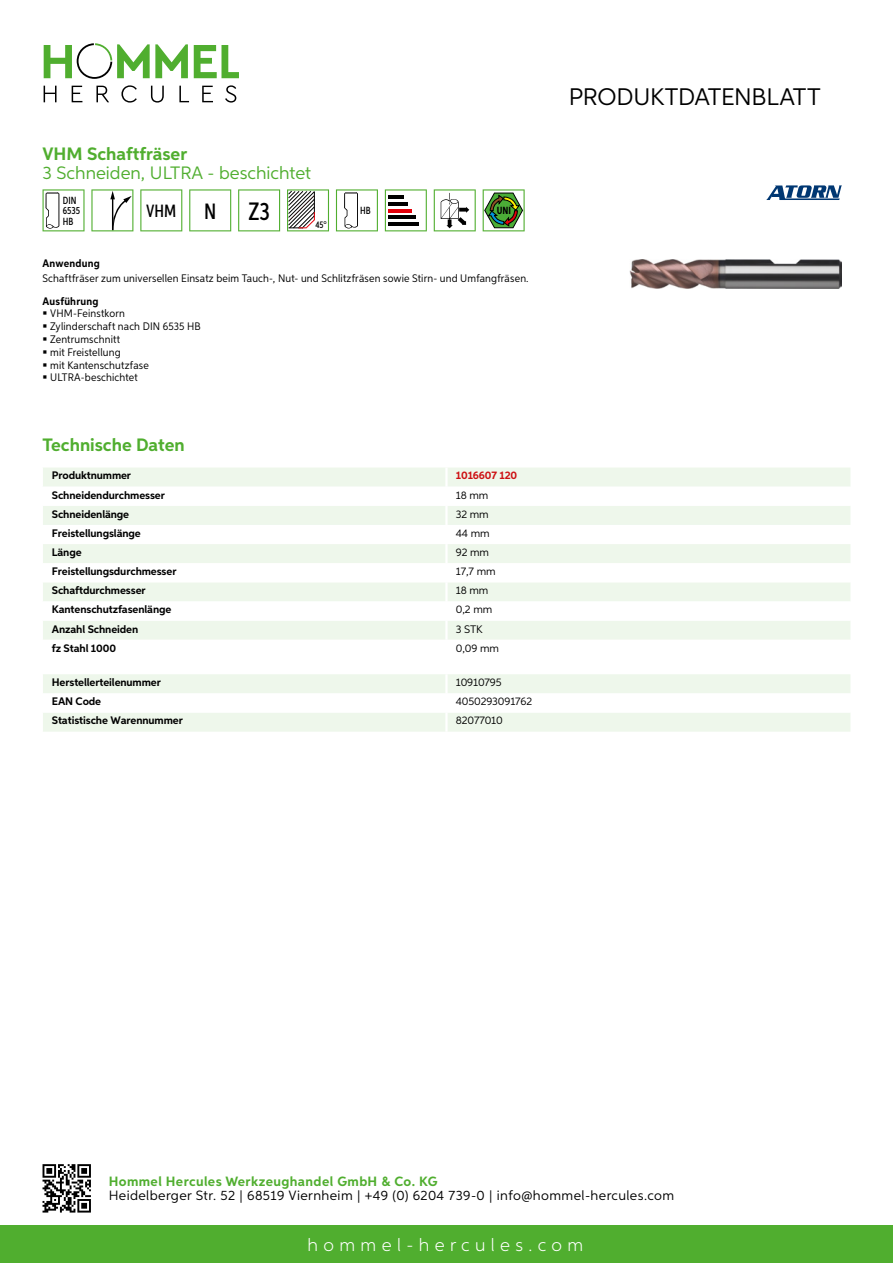
<style>
.page{position:relative;width:893px;height:1263px;background:#fff}
.page>*{position:absolute;margin:0;border:0;box-sizing:border-box;transform-origin:0 0}
.t1{font:500 25.2px "Aspira XX Nar";color:#000}
.t2{font:24px "Aspira";letter-spacing:-.01em;color:#000}
.t3{font:700 18px "Aspira";color:#50ae2f}
.t4{font:18px "Aspira";color:#50ae2f}
.t5{font:300 18px "Aspira";letter-spacing:.3em;color:#fff}
.t6{font:500 17.85px "Aspira XX Nar";color:#000}
.t7{font:13.5px "Aspira";letter-spacing:.03em;color:#000}
.t8{font:700 13.5px "Aspira";letter-spacing:.03em;color:#50ae2f}
.t9{font:700 10.95px "Aspira";letter-spacing:-.01em;color:#000}
.t10{font:10.95px/12.8px "Aspira Nar";letter-spacing:.015em;color:#000}
.t11{font:10.95px "Aspira";letter-spacing:-.01em;color:#000}
.t12{font:700 10.95px "Aspira Nar";letter-spacing:.02em;color:#000}
.t13{font:700 10.95px "Aspira";letter-spacing:-.01em;color:#cd1013}
.t14{font:500 10.35px/10.4px "Aspira XX Nar";color:#000}
.t15{font:700 10.35px "Aspira XX Nar";color:#000}
.t16{font:500 9.6px "Aspira XX Nar";color:#000}
.s1{font-size:22.2px}
</style>
<div class="page">
<div style="left:0;top:1226px;width:893px;height:37px;background:#50ae2f"></div>
<svg style="left:43px;top:1164px;width:48px;height:48px"></svg>
<svg style="left:194px;top:45px;width:45px;height:33px"></svg>
<svg style="left:44px;top:43px;width:144px;height:36px"></svg>
<svg style="left:44px;top:86px;width:13px;height:16px"></svg>
<svg style="left:72px;top:86px;width:10px;height:16px"></svg>
<svg style="left:96px;top:86px;width:13px;height:16px"></svg>
<svg style="left:121px;top:85px;width:16px;height:18px"></svg>
<svg style="left:151px;top:86px;width:13px;height:17px"></svg>
<svg style="left:179px;top:86px;width:10px;height:16px"></svg>
<svg style="left:202px;top:86px;width:11px;height:16px"></svg>
<svg style="left:225px;top:85px;width:11px;height:18px"></svg>
<div style="left:43px;top:468px;width:807px;height:18px;background:#eef7eb"></div>
<svg style="left:43px;top:506px;width:807px;height:134px;fill:#eef7eb"></svg>
<hr style="left:445px;top:467px;width:3px;height:20px;background:#fff">
<hr style="left:445px;top:506px;width:3px;height:19px;background:#fff">
<hr style="left:445px;top:525px;width:3px;height:19px;background:#fff">
<hr style="left:445px;top:544px;width:3px;height:19px;background:#fff">
<hr style="left:445px;top:563px;width:3px;height:19px;background:#fff">
<hr style="left:445px;top:582px;width:3px;height:19px;background:#fff">
<hr style="left:445px;top:601px;width:3px;height:20px;background:#fff">
<hr style="left:445px;top:621px;width:3px;height:19px;background:#fff">
<svg style="left:43px;top:674px;width:807px;height:58px"></svg>
<hr style="left:445px;top:712px;width:3px;height:20px;background:#fff">
<svg style="left:43px;top:189px;width:42px;height:42px"></svg>
<svg style="left:91px;top:189px;width:42px;height:42px"></svg>
<svg style="left:140px;top:189px;width:42px;height:42px"></svg>
<svg style="left:189px;top:189px;width:42px;height:42px"></svg>
<svg style="left:238px;top:189px;width:42px;height:42px"></svg>
<svg style="left:287px;top:189px;width:42px;height:42px"></svg>
<svg style="left:336px;top:189px;width:42px;height:42px"></svg>
<svg style="left:385px;top:189px;width:42px;height:42px"></svg>
<hr style="left:388px;top:196px;width:16px;height:3px;background:#000">
<hr style="left:388px;top:202px;width:20px;height:4px;background:#000">
<hr style="left:388px;top:209px;width:23px;height:3px;background:#e3000b">
<hr style="left:388px;top:216px;width:27px;height:3px;background:#000">
<hr style="left:388px;top:222px;width:31px;height:4px;background:#000">
<svg style="left:434px;top:189px;width:42px;height:42px"></svg>
<svg style="left:483px;top:189px;width:42px;height:42px"></svg>
<img style="left:629px;top:259px;width:213px;height:30px">
<svg style="left:766px;top:185px;width:76px;height:15px"></svg>
<h3 class="t3" style="left:43px;top:142px;width:146px">VHM Schaftfräser</h3>
<h3 class="t4" style="left:43px;top:162px;width:119px">3 Schneiden, ULTRA</h3>
<h3 class="t4" style="left:207px;top:162px;width:105px">- beschichtet</h3>
<p class="t14" style="left:63px;top:195px;width:19px">DIN<br>6535<br>HB</p>
<h3 class="t6" style="left:146px;top:200px;width:72px">VHM <span class="s1">N</span></h3>
<h1 class="t1" style="left:248px;top:196px;width:23px">Z3</h1>
<p class="t16" style="left:315px;top:219px;width:13px">45°</p>
<p class="t14" style="left:360px;top:205px;width:12px">HB</p>
<p class="t15" style="left:497px;top:205px;width:16px">UNI</p>
<p class="t12" style="left:43px;top:257px;width:59px">Anwendung</p>
<p class="t10" style="left:43px;top:272px;width:488px">Schaftfräser zum universellen Einsatz beim Tauch-, Nut- und Schlitzfräsen sowie Stirn- und Umfangfräsen.</p>
<p class="t12" style="left:43px;top:294px;width:58px">Ausführung</p>
<p class="t10" style="left:50px;top:307px;width:152px">VHM-Feinstkorn<br>Zylinderschaft nach DIN 6535 HB<br>Zentrumschnitt<br>mit Freistellung<br>mit Kantenschutzfase<br>ULTRA-beschichtet</p>
<h3 class="t3" style="left:43px;top:433px;width:144px">Technische Daten</h3>
<p class="t9" style="left:52px;top:469px;width:81px">Produktnummer</p>
<p class="t13" style="left:456px;top:469px;width:63px">1016607 120</p>
<p class="t9" style="left:52px;top:488px;width:115px">Schneidendurchmesser</p>
<p class="t11" style="left:456px;top:488px;width:34px">18 mm</p>
<p class="t9" style="left:52px;top:507px;width:79px">Schneidenlänge</p>
<p class="t11" style="left:456px;top:507px;width:34px">32 mm</p>
<p class="t9" style="left:52px;top:526px;width:90px">Freistellungslänge</p>
<p class="t11" style="left:456px;top:526px;width:35px">44 mm</p>
<p class="t9" style="left:52px;top:545px;width:31px">Länge</p>
<p class="t11" style="left:456px;top:545px;width:35px">92 mm</p>
<p class="t9" style="left:52px;top:565px;width:126px">Freistellungsdurchmesser</p>
<p class="t11" style="left:456px;top:565px;width:41px">17,7 mm</p>
<p class="t9" style="left:52px;top:584px;width:95px">Schaftdurchmesser</p>
<p class="t11" style="left:456px;top:584px;width:34px">18 mm</p>
<p class="t9" style="left:52px;top:603px;width:121px">Kantenschutzfasenlänge</p>
<p class="t11" style="left:456px;top:603px;width:38px">0,2 mm</p>
<p class="t9" style="left:52px;top:622px;width:88px">Anzahl Schneiden</p>
<p class="t11" style="left:456px;top:622px;width:22px">3 STK</p>
<p class="t9" style="left:52px;top:641px;width:66px">fz Stahl 1000</p>
<p class="t11" style="left:456px;top:641px;width:45px">0,09 mm</p>
<p class="t9" style="left:52px;top:676px;width:111px">Herstellerteilenummer</p>
<p class="t11" style="left:456px;top:676px;width:47px">10910795</p>
<p class="t9" style="left:52px;top:695px;width:51px">EAN Code</p>
<p class="t11" style="left:456px;top:695px;width:78px">4050293091762</p>
<p class="t9" style="left:52px;top:714px;width:132px">Statistische Warennummer</p>
<p class="t11" style="left:456px;top:714px;width:49px">82077010</p>
<h2 class="t2" style="left:569px;top:82px;width:253px">Produktdatenblatt</h2>
<p class="t8" style="left:109px;top:1172px;width:330px">Hommel Hercules Werkzeughandel GmbH &amp; Co. KG</p>
<p class="t7" style="left:109px;top:1187px;width:567px">Heidelberger Str. 52 | 68519 Viernheim | +49 (0) 6204 739-0 | info@hommel-hercules.com</p>
<h3 class="t5" style="left:307px;top:1234px;width:277px">hommel-hercules.com</h3>
</div>
